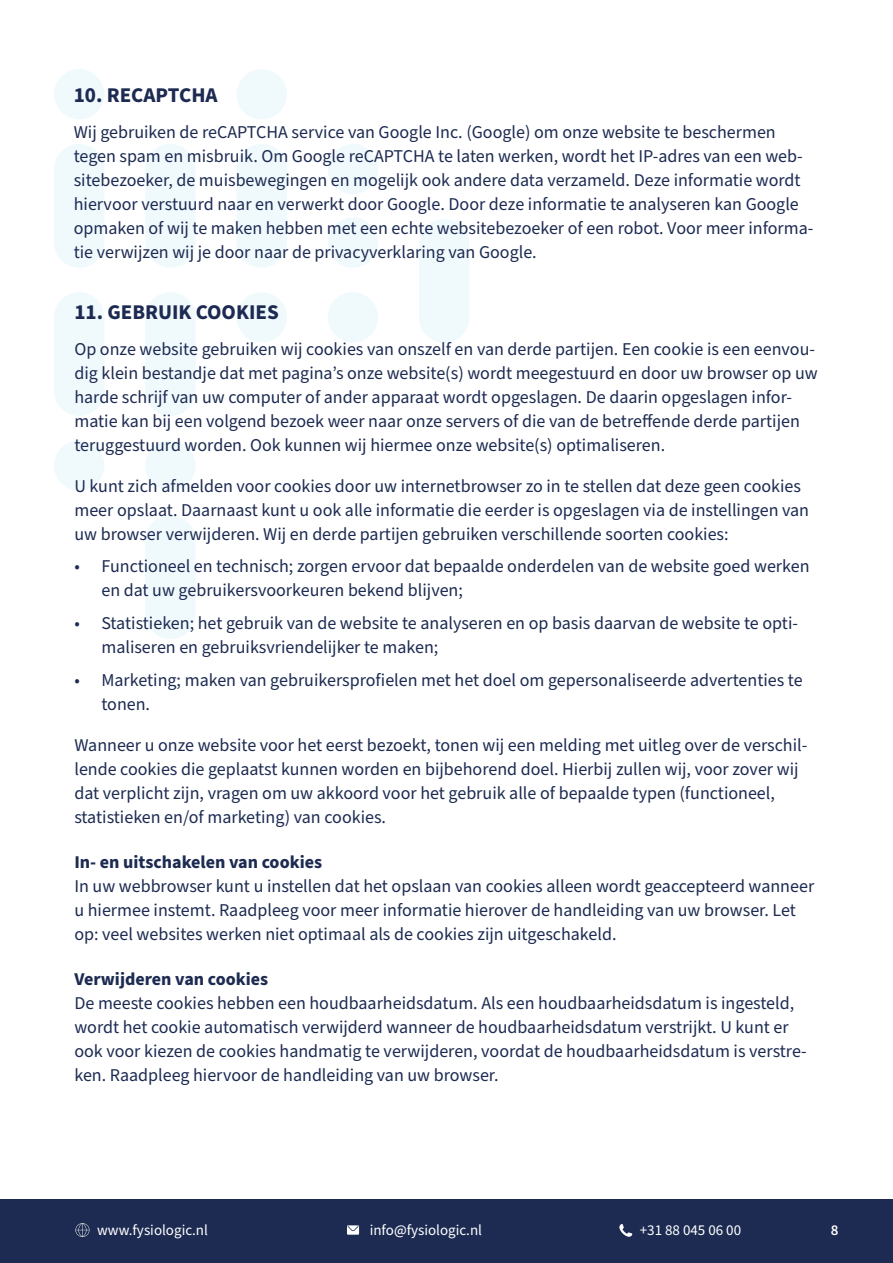
<style>
.page{position:relative;width:893px;height:1263px;background:#fff}
.page>*{position:absolute;margin:0;border:0;box-sizing:border-box;transform-origin:0 0}
.t1{font:700 21px "Source Sans Pro";color:#1d2b52}
.t2{font:18px/24px "Source Sans Pro";color:#1d2b52}
.t3{font:700 18px "Source Sans Pro";color:#1d2b52}
.t4{font:15px "Source Sans Pro";color:#fff}
.t5{font:600 15px "Source Sans Pro";color:#fff}
</style>
<div class="page">
<div style="left:419px;top:219px;width:50px;height:124px;background:#f0f9fc;border-radius:25px"></div>
<div style="left:328px;top:292px;width:50px;height:50px;background:#f0f9fc;border-radius:50%"></div>
<div style="left:328px;top:217px;width:50px;height:51px;background:#f0f9fc;border-radius:50%"></div>
<div style="left:328px;top:144px;width:50px;height:50px;background:#f0f9fc;border-radius:50%"></div>
<div style="left:237px;top:144px;width:50px;height:124px;background:#f0f9fc;border-radius:25px"></div>
<div style="left:237px;top:292px;width:50px;height:51px;background:#f0f9fc;border-radius:50%"></div>
<div style="left:237px;top:69px;width:50px;height:51px;background:#f0f9fc;border-radius:50%"></div>
<div style="left:145px;top:144px;width:51px;height:124px;background:#f0f9fc;border-radius:25px"></div>
<div style="left:145px;top:292px;width:51px;height:124px;background:#f0f9fc;border-radius:25px"></div>
<div style="left:145px;top:515px;width:51px;height:124px;background:#f0f9fc;border-radius:25px"></div>
<div style="left:145px;top:440px;width:51px;height:51px;background:#f0f9fc;border-radius:50%"></div>
<div style="left:54px;top:440px;width:50px;height:51px;background:#f0f9fc;border-radius:50%"></div>
<div style="left:54px;top:292px;width:50px;height:124px;background:#f0f9fc;border-radius:25px"></div>
<div style="left:54px;top:144px;width:50px;height:124px;background:#f0f9fc;border-radius:25px"></div>
<div style="left:54px;top:69px;width:50px;height:50px;background:#f0f9fc;border-radius:50%"></div>
<div style="left:0;top:1199px;width:893px;height:64px;background:#1d2b52"></div>
<svg style="left:619px;top:1224px;width:13px;height:13px"></svg>
<svg style="left:347px;top:1225px;width:12px;height:10px"></svg>
<svg style="left:75px;top:1223px;width:14px;height:14px"></svg>
<p class="t1" style="left:74px;top:81px;width:145px">10. RECAPTCHA</p>
<p class="t2" style="left:74px;top:121px;width:741px">Wij gebruiken de reCAPTCHA service van Google Inc. (Google) om onze website te beschermen tegen spam en misbruik. Om Google reCAPTCHA te laten werken, wordt het IP-adres van een web&shy;sitebezoeker, de muisbewegingen en mogelijk ook andere data verzameld. Deze informatie wordt hiervoor verstuurd naar en verwerkt door Google. Door deze informatie te analyseren kan Google opmaken of wij te maken hebben met een echte websitebezoeker of een robot. Voor meer informa&shy;tie verwijzen wij je door naar de privacyverklaring van Google.</p>
<p class="t1" style="left:74px;top:298px;width:206px">11. GEBRUIK COOKIES</p>
<p class="t2" style="left:74px;top:338px;width:745px">Op onze website gebruiken wij cookies van onszelf en van derde partijen. Een cookie is een eenvou&shy;dig klein bestandje dat met pagina’s onze website(s) wordt meegestuurd en door uw browser op uw harde schrijf van uw computer of ander apparaat wordt opgeslagen. De daarin opgeslagen infor&shy;matie kan bij een volgend bezoek weer naar onze servers of die van de betreffende derde partijen teruggestuurd worden. Ook kunnen wij hiermee onze website(s) optimaliseren.</p>
<p class="t2" style="left:74px;top:475px;width:736px">U kunt zich afmelden voor cookies door uw internetbrowser zo in te stellen dat deze geen cookies meer opslaat. Daarnaast kunt u ook alle informatie die eerder is opgeslagen via de instellingen van uw browser verwijderen. Wij en derde partijen gebruiken verschillende soorten cookies:</p>
<p class="t2" style="left:101px;top:555px;width:710px;text-indent:-27px">• Functioneel en technisch; zorgen ervoor dat bepaalde onderdelen van de website goed werken en dat uw gebruikersvoorkeuren bekend blijven;</p>
<p class="t2" style="left:101px;top:612px;width:698px;text-indent:-27px">• Statistieken; het gebruik van de website te analyseren en op basis daarvan de website te opti&shy;maliseren en gebruiksvriendelijker te maken;</p>
<p class="t2" style="left:101px;top:668px;width:703px;text-indent:-27px">• Marketing; maken van gebruikersprofielen met het doel om gepersonaliseerde advertenties te tonen.</p>
<p class="t2" style="left:74px;top:733px;width:734px">Wanneer u onze website voor het eerst bezoekt, tonen wij een melding met uitleg over de verschil&shy;lende cookies die geplaatst kunnen worden en bijbehorend doel. Hierbij zullen wij, voor zover wij dat verplicht zijn, vragen om uw akkoord voor het gebruik alle of bepaalde typen (functioneel, statistieken en/of marketing) van cookies.</p>
<p class="t3" style="left:74px;top:849px;width:249px">In- en uitschakelen van cookies</p>
<p class="t2" style="left:74px;top:874px;width:741px">In uw webbrowser kunt u instellen dat het opslaan van cookies alleen wordt geaccepteerd wanneer u hiermee instemt. Raadpleeg voor meer informatie hierover de handleiding van uw browser. Let op: veel websites werken niet optimaal als de cookies zijn uitgeschakeld.</p>
<p class="t3" style="left:74px;top:967px;width:195px">Verwijderen van cookies</p>
<p class="t2" style="left:74px;top:991px;width:734px">De meeste cookies hebben een houdbaarheidsdatum. Als een houdbaarheidsdatum is ingesteld, wordt het cookie automatisch verwijderd wanneer de houdbaarheidsdatum verstrijkt. U kunt er ook voor kiezen de cookies handmatig te verwijderen, voordat de houdbaarheidsdatum is verstre&shy;ken. Raadpleeg hiervoor de handleiding van uw browser.</p>
<p class="t4" style="left:97px;top:1220px;width:112px">www.fysiologic.nl</p>
<p class="t4" style="left:370px;top:1220px;width:114px">info@fysiologic.nl</p>
<p class="t4" style="left:640px;top:1220px;width:103px">+31 88 045 06 00</p>
<p class="t5" style="left:831px;top:1220px;width:9px">8</p>
</div>
